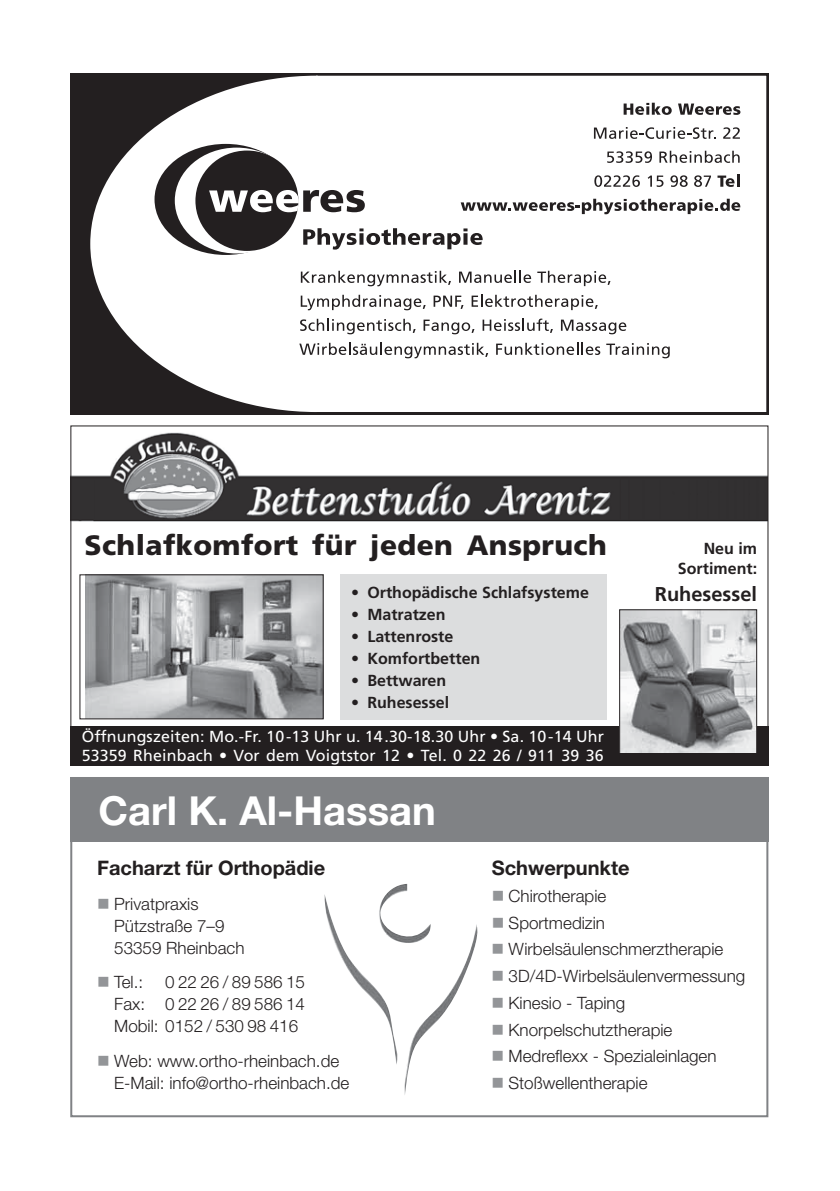
<style>
.page{position:relative;width:840px;height:1191px;background:#fff}
.page>*{position:absolute;margin:0;border:0;box-sizing:border-box;transform-origin:0 0}
.t1{font:700 40px "Helvetica Neue";color:#fff}
.t2{font:900 28px "Frutiger";letter-spacing:.015em;color:#231f20}
.t3{font:700 20px "Helvetica Neue";color:#231f20}
.t4{font:700 20px "Frutiger";color:#231f20}
.t5{font:300 17px/26.6px "Helvetica Neue";color:#231f20}
.t6{font:16px/18px "Frutiger";letter-spacing:.01em;color:#fff}
.t7{font:700 16px/19.2px "Frutiger";color:#231f20;text-align:right}
</style>
<div class="page">
<svg style="left:70px;top:74px;width:697px;height:340px"></svg>
<svg style="left:89px;top:75px;width:229px;height:340px"></svg>
<svg style="left:460px;top:199px;width:280px;height:15px"></svg>
<svg style="left:594px;top:175px;width:45px;height:12px"></svg>
<svg style="left:647px;top:175px;width:16px;height:12px"></svg>
<svg style="left:670px;top:175px;width:17px;height:12px"></svg>
<svg style="left:693px;top:175px;width:17px;height:12px"></svg>
<svg style="left:717px;top:175px;width:22px;height:12px"></svg>
<svg style="left:607px;top:151px;width:44px;height:12px"></svg>
<svg style="left:659px;top:151px;width:80px;height:12px"></svg>
<svg style="left:593px;top:127px;width:122px;height:12px"></svg>
<svg style="left:722px;top:127px;width:17px;height:12px"></svg>
<svg style="left:623px;top:103px;width:48px;height:12px"></svg>
<svg style="left:677px;top:103px;width:63px;height:12px"></svg>
<svg style="left:299px;top:343px;width:189px;height:15px"></svg>
<svg style="left:496px;top:343px;width:104px;height:12px"></svg>
<svg style="left:606px;top:343px;width:63px;height:15px"></svg>
<svg style="left:300px;top:319px;width:115px;height:15px"></svg>
<svg style="left:423px;top:319px;width:51px;height:15px"></svg>
<svg style="left:482px;top:318px;width:70px;height:15px"></svg>
<svg style="left:560px;top:319px;width:66px;height:15px"></svg>
<svg style="left:300px;top:295px;width:125px;height:15px"></svg>
<svg style="left:433px;top:295px;width:30px;height:14px"></svg>
<svg style="left:471px;top:295px;width:126px;height:15px"></svg>
<svg style="left:301px;top:271px;width:149px;height:15px"></svg>
<svg style="left:459px;top:271px;width:72px;height:12px"></svg>
<svg style="left:537px;top:271px;width:73px;height:15px"></svg>
<div style="left:154px;top:144px;width:143px;height:111px;background:#231f20;border-radius:50%"></div>
<div style="left:175px;top:148px;width:123px;height:105px;background:#fff;border-radius:50%"></div>
<div style="left:195px;top:151px;width:103px;height:100px;background:#231f20;border-radius:50%"></div>
<svg style="left:209px;top:190px;width:155px;height:22px"></svg>
<svg style="left:303px;top:228px;width:179px;height:22px"></svg>
<img style="left:72px;top:432px;width:694px;height:89px">
<div style="left:70px;top:726px;width:698px;height:39px;background:#231f20"></div>
<img style="left:621px;top:611px;width:133px;height:141px">
<div style="left:619px;top:609px;width:137px;height:145px;border:1px solid #231f20"></div>
<img style="left:85px;top:576px;width:236px;height:141px">
<div style="left:79px;top:574px;width:244px;height:145px;border:1px solid #231f20"></div>
<div style="left:340px;top:574px;width:266px;height:145px;background:#dcddde"></div>
<div style="left:70px;top:777px;width:698px;height:64px;background:#808285"></div>
<img style="left:324px;top:884px;width:154px;height:211px">
<div style="left:70px;top:777px;width:698px;height:340px;border:2px solid #808285"></div>
<h2 class="t2" style="left:84px;top:534px;width:523px">Schlafkomfort für jeden Anspruch</h2>
<p class="t7" style="left:351px;top:584px;width:239px">• Orthopädische Schlafsysteme</p>
<p class="t7" style="left:351px;top:606px;width:96px">• Matratzen</p>
<p class="t7" style="left:351px;top:628px;width:103px">• Lattenroste</p>
<p class="t7" style="left:351px;top:650px;width:130px">• Komfortbetten</p>
<p class="t7" style="left:351px;top:672px;width:96px">• Bettwaren</p>
<p class="t7" style="left:351px;top:694px;width:99px">• Ruhesessel</p>
<p class="t6" style="left:82px;top:729px;width:523px">Öffnungszeiten: Mo.-Fr. 10-13 Uhr u. 14.30-18.30 Uhr • Sa. 10-14 Uhr<br>53359 Rheinbach • Vor dem Voigtstor 12 • Tel. 0 22 26 / 911 39 36</p>
<p class="t7" style="left:677px;top:540px;width:81px">Neu im<br>Sortiment:</p>
<p class="t4" style="left:654px;top:585px;width:104px">Ruhesessel</p>
<h1 class="t1" style="left:99px;top:796px;width:338px">Carl K. Al-Hassan</h1>
<p class="t3" style="left:97px;top:861px;width:229px">Facharzt für Orthopädie</p>
<p class="t5" style="left:114px;top:894px;width:132px;line-height:22px">Privatpraxis<br>Pützstraße 7–9<br>53359 Rheinbach</p>
<p class="t5" style="left:114px;top:970px;width:30px">Tel.:</p>
<p class="t5" style="left:114px;top:973px;width:192px;line-height:22px;text-align:justify;text-indent:51px">02226/8958615<br>Fax: 0 22 26 / 89 586 14<br>Mobil: 0152 / 530 98 416</p>
<p class="t5" style="left:114px;top:1051px;width:237px;line-height:22px">Web: www.ortho-rheinbach.de<br>E-Mail: info@ortho-rheinbach.de</p>
<p class="t3" style="left:491px;top:861px;width:139px">Schwerpunkte</p>
<p class="t5" style="left:508px;top:884px;width:238px">Chirotherapie<br>Sportmedizin<br>Wirbelsäulenschmerztherapie<br>3D/4D-Wirbelsäulenvermessung<br>Kinesio - Taping<br>Knorpelschutztherapie<br>Medreflexx - Spezialeinlagen<br>Stoßwellentherapie</p>
</div>
